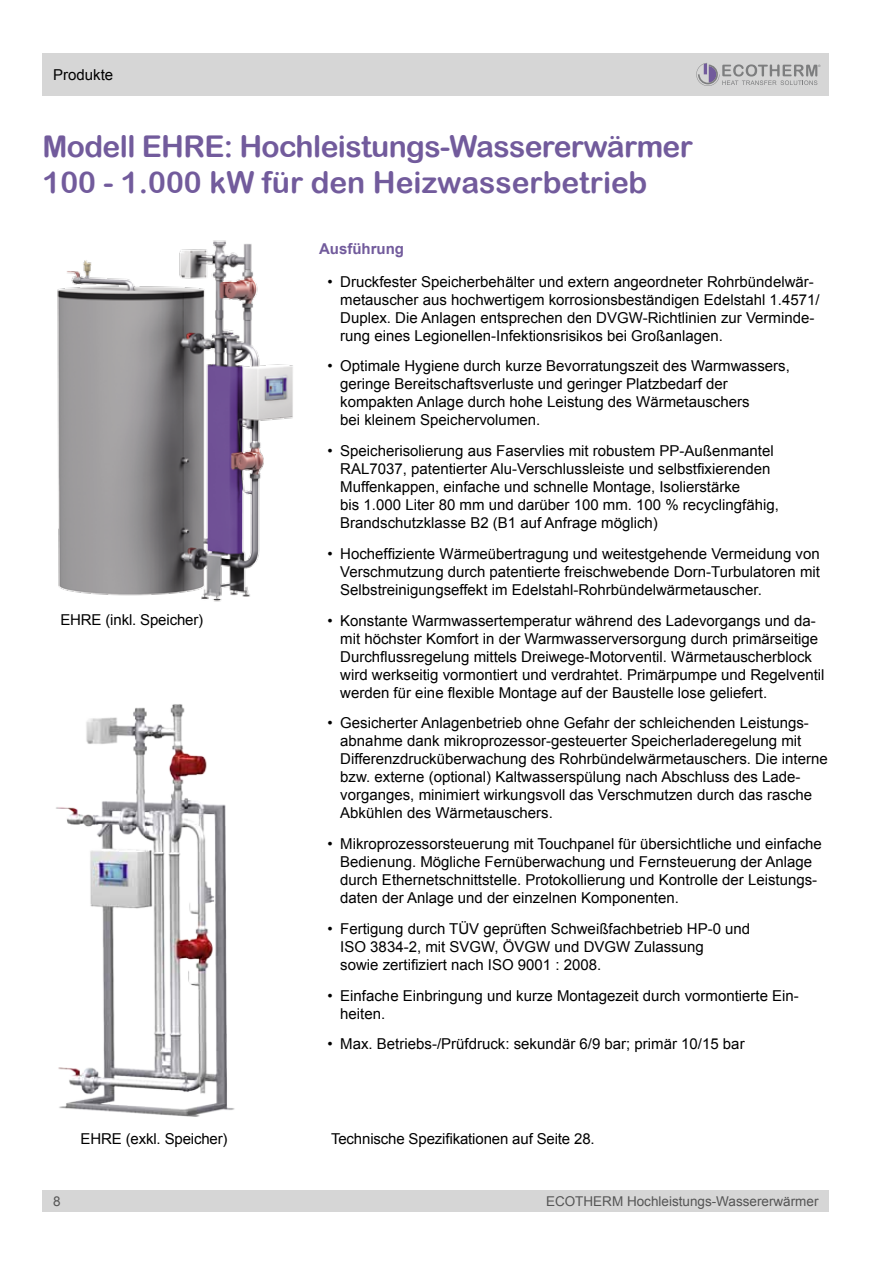
<style>
.page{position:relative;width:893px;height:1263px;background:#fff}
.page>*{position:absolute;margin:0;border:0;box-sizing:border-box;transform-origin:0 0}
.t1{font:30px/36px "Arial Rounded MT Bold";letter-spacing:-.02em;color:#725b9c}
.t2{font:15px/18px "Arial";color:#000}
.t3{font:700 15px "Arial";color:#725b9c}
.t4{font:13.5px "Arial";color:#555}
</style>
<div class="page">
<div style="left:43px;top:53px;width:786px;height:43px;background:#d6d6d6"></div>
<div style="left:43px;top:1191px;width:786px;height:21px;background:#d6d6d6"></div>
<svg style="left:696px;top:63px;width:124px;height:23px"></svg>
<img style="left:56px;top:704px;width:179px;height:413px">
<img style="left:57px;top:240px;width:236px;height:362px">
<p class="t2" style="left:53px;top:66px;width:62px">Produkte</p>
<h1 class="t1" style="left:43px;top:128px;width:652px">Modell EHRE: Hochleistungs-Wassererwärmer<br>100 - 1.000 kW für den Heizwasserbetrieb</h1>
<p class="t2" style="left:60px;top:611px;width:144px">EHRE (inkl. Speicher)</p>
<p class="t2" style="left:81px;top:1130px;width:149px">EHRE (exkl. Speicher)</p>
<p class="t3" style="left:319px;top:238px;width:86px">Ausführung</p>
<p class="t2" style="left:340px;top:272px;width:481px;text-indent:-13px">• Druckfester Speicherbehälter und extern angeordneter Rohrbündelwär&shy;metauscher aus hochwertigem korrosionsbeständigen Edelstahl 1.4571/ Duplex. Die Anlagen entsprechen den DVGW-Richtlinien zur Verminde&shy;rung eines Legionellen-Infektionsrisikos bei Großanlagen.</p>
<p class="t2" style="left:340px;top:357px;width:451px;text-indent:-13px">• Optimale Hygiene durch kurze Bevorratungszeit des Warmwassers, geringe Bereitschaftsverluste und geringer Platzbedarf der kompakten Anlage durch hohe Leistung des Wärmetauschers<br>bei kleinem Speichervolumen.</p>
<p class="t2" style="left:340px;top:442px;width:440px;text-indent:-13px">• Speicherisolierung aus Faservlies mit robustem PP-Außenmantel RAL7037, patentierter Alu-Verschlussleiste und selbstfixierenden Muffenkappen, einfache und schnelle Montage, Isolierstärke<br>bis 1.000 Liter 80 mm und darüber 100 mm. 100 % recyclingfähig, Brandschutzklasse B2 (B1 auf Anfrage möglich)</p>
<p class="t2" style="left:340px;top:545px;width:481px;text-align:justify;text-indent:-13px">• Hocheffiziente Wärmeübertragung und weitestgehende Vermeidung von Verschmutzung durch patentierte freischwebende Dorn-Turbulatoren mit Selbstreinigungseffekt im Edelstahl-Rohrbündelwärmetauscher.</p>
<p class="t2" style="left:340px;top:611px;width:486px;text-indent:-13px">• Konstante Warmwassertemperatur während des Ladevorgangs und da&shy;mit höchster Komfort in der Warmwasserversorgung durch primärseitige Durchflussregelung mittels Dreiwege-Motorventil. Wärmetauscherblock wird werkseitig vormontiert und verdrahtet. Primärpumpe und Regelventil werden für eine flexible Montage auf der Baustelle lose geliefert.</p>
<p class="t2" style="left:340px;top:714px;width:489px;text-indent:-13px">• Gesicherter Anlagenbetrieb ohne Gefahr der schleichenden Leistungs&shy;abnahme dank mikroprozessor-gesteuerter Speicherladeregelung mit Differenzdrucküberwachung des Rohrbündelwärmetauschers. Die interne bzw. externe (optional) Kaltwasserspülung nach Abschluss des Lade&shy;vorganges, minimiert wirkungsvoll das Verschmutzen durch das rasche Abkühlen des Wärmetauschers.</p>
<p class="t2" style="left:340px;top:835px;width:483px;text-indent:-13px">• Mikroprozessorsteuerung mit Touchpanel für übersichtliche und einfache Bedienung. Mögliche Fernüberwachung und Fernsteuerung der Anlage durch Ethernetschnittstelle. Protokollierung und Kontrolle der Leistungs&shy;daten der Anlage und der einzelnen Komponenten.</p>
<p class="t2" style="left:340px;top:920px;width:411px;text-indent:-13px">• Fertigung durch TÜV geprüften Schweißfachbetrieb HP-0 und<br>ISO 3834-2, mit SVGW, ÖVGW und DVGW Zulassung<br>sowie zertifiziert nach ISO 9001 : 2008.</p>
<p class="t2" style="left:340px;top:986px;width:460px;text-indent:-13px">• Einfache Einbringung und kurze Montagezeit durch vormontierte Ein&shy;heiten.</p>
<p class="t2" style="left:328px;top:1035px;width:419px">• Max. Betriebs-/Prüfdruck: sekundär 6/9 bar; primär 10/15 bar</p>
<p class="t2" style="left:331px;top:1130px;width:265px">Technische Spezifikationen auf Seite 28.</p>
<p class="t4" style="left:53px;top:1193px;width:9px">8</p>
<p class="t4" style="left:546px;top:1193px;width:274px">ECOTHERM Hochleistungs-Wassererwärmer</p>
</div>
